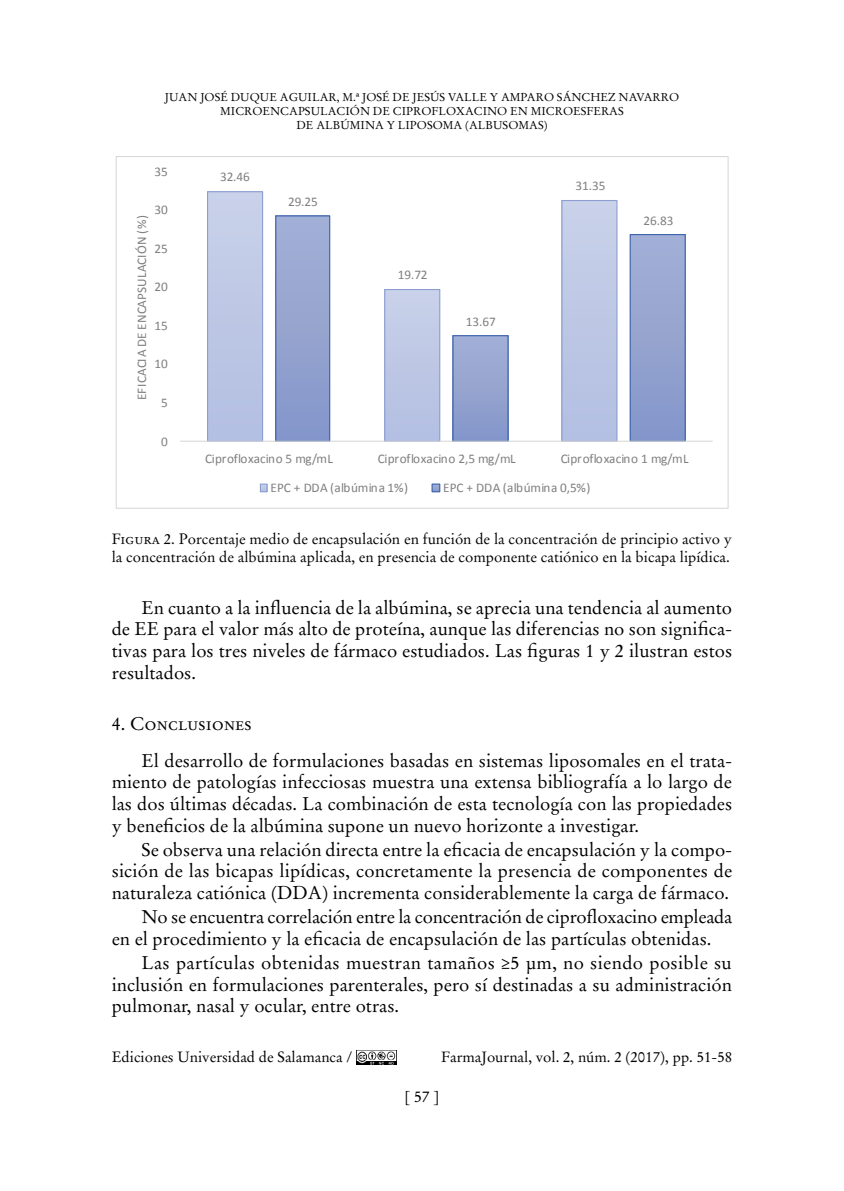
<style>
.page{position:relative;width:844px;height:1191px;background:#fff}
.page>*{position:absolute;margin:0;border:0;box-sizing:border-box;transform-origin:0 0}
.Texto{font:18.38px/21.7px "Stempel Garamond LT Std";color:#000;text-align:justify}
.Texto-2{font:18.38px/21.7px "Stempel Garamond LT Std";letter-spacing:.04em;color:#000}
._1{font:18.38px "Stempel Garamond LT Std";color:#000}
.t1{font:15.75px "Stempel Garamond LT Std";color:#000}
.Pie-tablas{font:14.88px/18.2px "Stempel Garamond LT Std";color:#000}
.t2{font:13.3px "Calibri";letter-spacing:-.005em;color:#7f7f7f}
.t3{font:13.3px "Calibri";letter-spacing:.01em;color:#808080}
.t4{font:11.38px/14px "Stempel Garamond LT Std";color:#000;text-align:center}
</style>
<div class="page">
<img style="left:356px;top:1050px;width:40px;height:14px">
<div style="left:207px;top:192px;width:55px;height:249px;background:#bdc7e4"></div>
<div style="left:207px;top:191px;width:56px;height:251px;border:1px solid #8c9ecf"></div>
<div style="left:384px;top:289px;width:55px;height:152px;background:#bdc7e4"></div>
<div style="left:384px;top:289px;width:56px;height:153px;border:1px solid #8c9ecf"></div>
<div style="left:561px;top:200px;width:55px;height:241px;background:#bdc7e4"></div>
<div style="left:561px;top:200px;width:56px;height:242px;border:1px solid #8c9ecf"></div>
<div style="left:276px;top:216px;width:53px;height:225px;background:linear-gradient(to bottom,#a4b1d6,#8496c9)"></div>
<div style="left:275px;top:215px;width:55px;height:227px;border:1px solid #3a62a9"></div>
<div style="left:453px;top:336px;width:55px;height:105px;background:linear-gradient(to bottom,#a4b1d6,#8596c9)"></div>
<div style="left:452px;top:335px;width:56px;height:107px;border:1px solid #3a62a9"></div>
<div style="left:630px;top:235px;width:55px;height:206px;background:linear-gradient(to bottom,#a4b1d6,#8596c9)"></div>
<div style="left:629px;top:234px;width:56px;height:208px;border:1px solid #3a62a9"></div>
<hr style="left:180px;top:441px;width:532px;height:1px;background:#d9d9d9">
<svg style="left:262px;top:485px;width:3px;height:5px"></svg>
<div style="left:260px;top:483px;width:7px;height:9px;border:1px solid #8c9ecf"></div>
<svg style="left:433px;top:485px;width:5px;height:5px"></svg>
<div style="left:431px;top:483px;width:9px;height:9px;border:1px solid #3a62a9"></div>
<p class="t4" style="left:165px;top:91px;width:515px">JUAN JOSÉ DUQUE AGUILAR, M.ª JOSÉ DE JESÚS VALLE Y AMPARO SÁNCHEZ NAVARRO<br>MICROENCAPSULACIÓN DE CIPROFLOXACINO EN MICROESFERAS<br>DE ALBÚMINA Y LIPOSOMA (ALBUSOMAS)</p>
<p class="t2" style="left:154px;top:163px;width:15px">35</p>
<p class="t2" style="left:154px;top:201px;width:15px">30</p>
<p class="t3" style="left:133px;top:400px;width:186px;rotate:-90deg">EFICACIA DE ENCAPSULACIÓN (%)</p>
<p class="t2" style="left:154px;top:240px;width:15px">25</p>
<p class="t2" style="left:154px;top:278px;width:15px">20</p>
<p class="t2" style="left:154px;top:317px;width:15px">15</p>
<p class="t2" style="left:154px;top:356px;width:15px">10</p>
<p class="t2" style="left:161px;top:394px;width:8px">5</p>
<p class="t2" style="left:161px;top:433px;width:8px">0</p>
<p class="t2" style="left:220px;top:168px;width:31px">32.46</p>
<p class="t2" style="left:288px;top:193px;width:31px">29.25</p>
<p class="t2" style="left:398px;top:267px;width:31px">19.72</p>
<p class="t2" style="left:465px;top:313px;width:31px">13.67</p>
<p class="t2" style="left:575px;top:177px;width:31px">31.35</p>
<p class="t2" style="left:643px;top:212px;width:31px">26.83</p>
<p class="t2" style="left:205px;top:450px;width:129px">Ciprofloxacino 5 mg/mL</p>
<p class="t2" style="left:378px;top:450px;width:139px">Ciprofloxacino 2,5 mg/mL</p>
<p class="t2" style="left:560px;top:450px;width:129px">Ciprofloxacino 1 mg/mL</p>
<p class="t2" style="left:270px;top:479px;width:139px">EPC + DDA (albúmina 1%)</p>
<p class="t2" style="left:443px;top:479px;width:149px">EPC + DDA (albúmina 0,5%)</p>
<p class="Pie-tablas" style="left:112px;top:530px;width:622px">Figura 2. Porcentaje medio de encapsulación en función de la concentración de principio activo y la concentración de albúmina aplicada, en presencia de componente catiónico en la bicapa lipídica.</p>
<p class="Texto" style="left:112px;top:596px;width:622px;text-indent:30px">En cuanto a la influencia de la albúmina, se aprecia una tendencia al aumento de EE para el valor más alto de proteína, aunque las diferencias no son significa&shy;tivas para los tres niveles de fármaco estudiados. Las figuras 1 y 2 ilustran estos resultados.</p>
<p class="_1" style="left:112px;top:712px;width:141px">4. Conclusiones</p>
<p class="Texto" style="left:112px;top:749px;width:622px;text-indent:30px">El desarrollo de formulaciones basadas en sistemas liposomales en el trata&shy;miento de patologías infecciosas muestra una extensa bibliografía a lo largo de las dos últimas décadas. La combinación de esta tecnología con las propiedades y beneficios de la albúmina supone un nuevo horizonte a investigar.</p>
<p class="Texto" style="left:112px;top:838px;width:622px;text-indent:30px">Se observa una relación directa entre la eficacia de encapsulación y la compo&shy;sición de las bicapas lipídicas, concretamente la presencia de componentes de naturaleza catiónica (DDA) incrementa considerablemente la carga de fármaco.</p>
<p class="Texto-2" style="left:112px;top:906px;width:622px;text-indent:30px">No se encuentra correlación entre la concentración de ciprofloxacino empleada en el procedimiento y la eficacia de encapsulación de las partículas obtenidas.</p>
<p class="Texto" style="left:112px;top:952px;width:621px;text-indent:30px">Las partículas obtenidas muestran tamaños ≥5 µm, no siendo posible su inclusión en formulaciones parenterales, pero sí destinadas a su administración pulmonar, nasal y ocular, entre otras.</p>
<p class="Pie-tablas" style="left:112px;top:1047px;width:242px">Ediciones Universidad de Salamanca /</p>
<p class="Pie-tablas" style="left:441px;top:1047px;width:293px">FarmaJournal, vol. 2, núm. 2 (2017), pp. 51-58</p>
<p class="t1" style="left:405px;top:1086px;width:36px">[ 57 ]</p>
</div>
